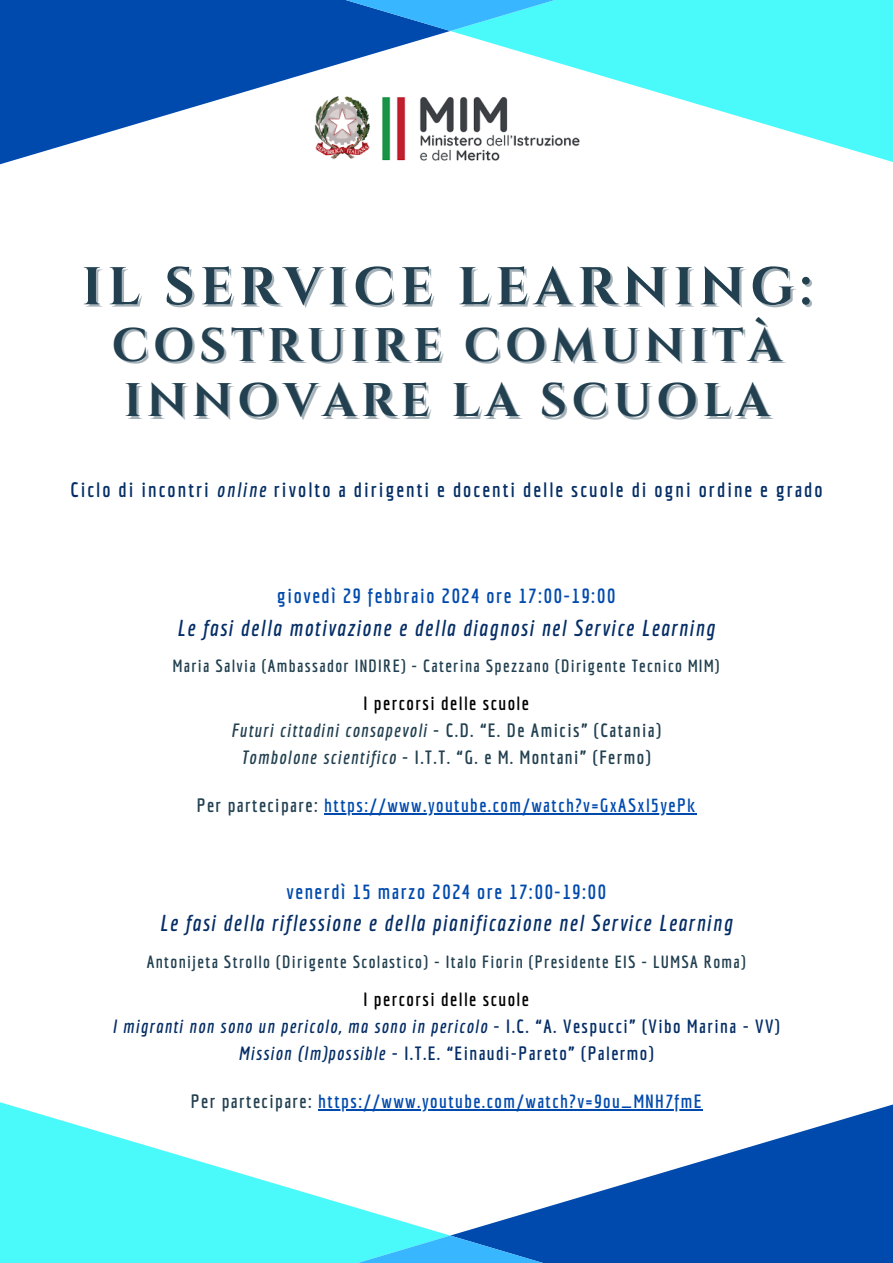
<style>
.page{position:relative;width:893px;height:1263px;background:#fff}
.page>*{position:absolute;margin:0;border:0;box-sizing:border-box;transform-origin:0 0}
.t1{font:700 53.03px "Cinzel";letter-spacing:.1em;color:#224050}
.t2{font:700 47.03px "Cinzel";letter-spacing:.1em;color:#224050}
.t3{font:italic 700 22.5px "Economica";letter-spacing:.08em;color:#052e66}
.t4{font:700 20.4px "Economica";letter-spacing:.1em;color:#052e66}
.t5{font:700 20.25px "Economica";letter-spacing:.08em;color:#004aad}
.t6{font:700 18.75px/27px "Economica";letter-spacing:.08em;color:#052e66;text-align:center}
.t7{font:700 18.75px "Economica";letter-spacing:.08em;color:#004aad}
.t8{font:italic 700 18.75px "Economica";letter-spacing:.08em;color:#224050}
.t9{font:700 18.75px "Economica";letter-spacing:.08em;color:#224050}
.t10{font:700 18.75px "Economica";letter-spacing:.08em;color:#000}
.t11{font:700 17.25px "Economica";letter-spacing:.08em;color:#224050}
.s1{font-style:italic}
.s2{font-style:normal}
.s3{color:#224050}
</style>
<div class="page">
<svg style="left:0;top:0;width:450px;height:165px;fill:#004aad"></svg>
<svg style="left:450px;top:0;width:443px;height:162px;fill:#4afafa"></svg>
<svg style="left:238px;top:0;width:424px;height:31px;background:#2aa7de"></svg>
<svg style="left:452px;top:1104px;width:441px;height:159px;fill:#004aad"></svg>
<svg style="left:0;top:1102px;width:448px;height:161px;fill:#4afafa"></svg>
<svg style="left:235px;top:1235px;width:430px;height:28px;background:#29a6dc"></svg>
<hr style="left:324px;top:813px;width:373px;height:2px;background:#004aad">
<hr style="left:318px;top:1109px;width:385px;height:2px;background:#004aad">
<img style="left:313px;top:81px;width:266px;height:84px">
<p class="t1" style="left:82px;top:253px;width:731px">IL SERVICE LEARNING:</p>
<p class="t2" style="left:112px;top:315px;width:671px">COSTRUIRE COMUNITÀ</p>
<h2 class="t2" style="left:124px;top:370px;width:647px">INNOVARE LA SCUOLA</h2>
<p class="t4" style="left:70px;top:478px;width:754px">Ciclo di incontri <span class="s1">online</span> rivolto a dirigenti e docenti delle scuole di ogni ordine e grado</p>
<p class="t5" style="left:277px;top:584px;width:339px">giovedì 29 febbraio 2024 ore 17:00-19:00</p>
<p class="t3" style="left:177px;top:614px;width:539px">Le fasi della motivazione e della diagnosi nel Service Learning</p>
<p class="t11" style="left:173px;top:656px;width:548px">Maria Salvia (Ambassador INDIRE) - Caterina Spezzano (Dirigente Tecnico MIM)</p>
<h2 class="t10" style="left:363px;top:692px;width:167px">I percorsi delle scuole</h2>
<h2 class="t8" style="left:231px;top:719px;width:431px">Futuri cittadini consapevoli <span class="s2">- C.D. “E. De Amicis” (Catania)</span></h2>
<p class="t9" style="left:242px;top:746px;width:411px"><span class="s1">Tombolone scientifico</span> - I.T.T. “G. e M. Montani” (Fermo)</p>
<p class="t7" style="left:197px;top:794px;width:500px"><span class="s3">Per partecipare:</span> https://www.youtube.com/watch?v=GxASxl5yePk</p>
<p class="t5" style="left:286px;top:880px;width:321px">venerdì 15 marzo 2024 ore 17:00-19:00</p>
<p class="t3" style="left:160px;top:910px;width:574px">Le fasi della riflessione e della pianificazione nel Service Learning</p>
<p class="t11" style="left:147px;top:952px;width:600px">Antonijeta Strollo (Dirigente Scolastico) - Italo Fiorin (Presidente EIS - LUMSA Roma)</p>
<p class="t10" style="left:363px;top:988px;width:167px">I percorsi delle scuole</p>
<p class="t6" style="left:112px;top:1012px;width:669px"><span class="s1">I migranti non sono un pericolo, ma sono in pericolo</span> - I.C. “A. Vespucci” (Vibo Marina - VV)<br><span class="s1">Mission (Im)possible</span> - I.T.E. “Einaudi-Pareto” (Palermo)</p>
<p class="t7" style="left:191px;top:1090px;width:512px"><span class="s3">Per partecipare:</span> https://www.youtube.com/watch?v=9ou_MNH7fmE</p>
</div>
